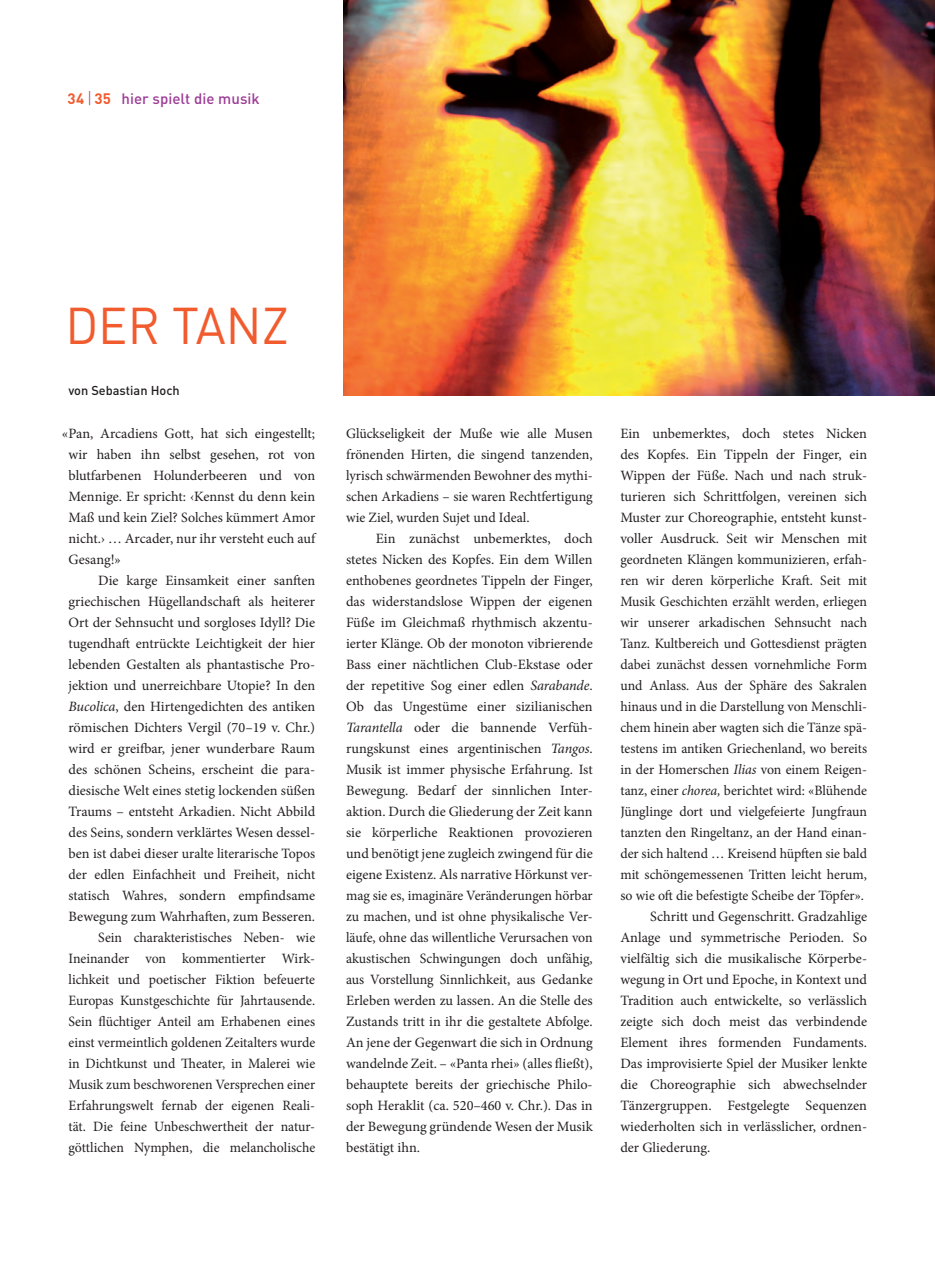
<style>
.page{position:relative;width:935px;height:1261px;background:#fff}
.page>*{position:absolute;margin:0;border:0;box-sizing:border-box;transform-origin:0 0}
.t1{font:51px "DIN";color:#f15b2e;scale:.96 1}
.t2{font:500 15px "DIN";letter-spacing:.005em;color:#9c3b96}
.t3{font:14.25px/21px "Minion Pro";color:#231f20;text-align:justify}
.t4{font:500 12.75px "DIN";color:#231f20}
.s1{font-weight:700;color:#f15b2e}
.s2{font-weight:300;font-size:16.5px}
.s3{font-style:italic}
</style>
<div class="page">
<img style="left:344px;top:0;width:591px;height:396px">
<p class="t2" style="left:67px;top:89px;width:194px"><span class="s1">34</span> <span class="s2">|</span> <span class="s1">35</span> hier spielt die musik</p>
<h1 class="t1" style="left:65px;top:293px;width:234px">DER TANZ</h1>
<p class="t4" style="left:68px;top:382px;width:113px">von Sebastian Hoch</p>
<p class="t3" style="left:69px;top:423px;width:248px;text-indent:-7px">«Pan, Arcadiens Gott, hat sich eingestellt; wir haben ihn selbst gesehen, rot von blutfarbenen Holunderbeeren und von Mennige. Er spricht: ‹Kennst du denn kein Maß und kein Ziel? Solches kümmert Amor nicht.› … Arcader, nur ihr versteht euch auf Gesang!»</p>
<p class="t3" style="left:69px;top:570px;width:248px;text-align:right">Die karge Einsamkeit einer sanften griechischen Hügellandschaft als heiterer Ort der Sehnsucht und sorgloses Idyll? Die tugendhaft entrückte Leichtigkeit der hier lebenden Gestalten als phantastische Pro&shy;jektion und unerreichbare Utopie? In den <span class="s3">Bucolica</span>, den Hirtengedichten des antiken römischen Dichters Vergil (70–19 v. Chr.) wird er greifbar, jener wunderbare Raum des schönen Scheins, erscheint die para&shy;diesische Welt eines stetig lockenden süßen Traums – entsteht Arkadien. Nicht Abbild des Seins, sondern verklärtes Wesen dessel&shy;ben ist dabei dieser uralte literarische Topos der edlen Einfachheit und Freiheit, nicht statisch Wahres, sondern empfindsame Bewegung zum Wahrhaften, zum Besseren.<br>Sein charakteristisches Neben- wie Ineinander von kommentierter Wirk&shy;lichkeit und poetischer Fiktion befeuerte Europas Kunstgeschichte für Jahrtausende.<br>Sein flüchtiger Anteil am Erhabenen eines einst vermeintlich goldenen Zeitalters wurde in Dichtkunst und Theater, in Malerei wie Musik zum beschworenen Versprechen einer Erfahrungswelt fernab der eigenen Reali&shy;tät. Die feine Unbeschwertheit der natur&shy;göttlichen Nymphen, die melancholische</p>
<p class="t3" style="left:346px;top:423px;width:248px">Glückseligkeit der Muße wie alle Musen frönenden Hirten, die singend tanzenden, lyrisch schwärmenden Bewohner des mythi&shy;schen Arkadiens – sie waren Rechtfertigung wie Ziel, wurden Sujet und Ideal.</p>
<p class="t3" style="left:346px;top:528px;width:248px;text-indent:30px">Ein zunächst unbemerktes, doch stetes Nicken des Kopfes. Ein dem Willen enthobenes geordnetes Tippeln der Finger, das widerstandslose Wippen der eigenen Füße im Gleichmaß rhythmisch akzentu&shy;ierter Klänge. Ob der monoton vibrierende Bass einer nächtlichen Club-Ekstase oder der repetitive Sog einer edlen <span class="s3">Sarabande</span>.<br>Ob das Ungestüme einer sizilianischen <span class="s3">Tarantella</span> oder die bannende Verfüh&shy;rungskunst eines argentinischen <span class="s3">Tangos</span>.<br>Musik ist immer physische Erfahrung. Ist Bewegung. Bedarf der sinnlichen Inter&shy;aktion. Durch die Gliederung der Zeit kann sie körperliche Reaktionen provozieren und benötigt jene zugleich zwingend für die eigene Existenz. Als narrative Hörkunst ver&shy;mag sie es, imaginäre Veränderungen hörbar zu machen, und ist ohne physikalische Ver&shy;läufe, ohne das willentliche Verursachen von akustischen Schwingungen doch unfähig, aus Vorstellung Sinnlichkeit, aus Gedanke Erleben werden zu lassen. An die Stelle des Zustands tritt in ihr die gestaltete Abfolge.<br>An jene der Gegenwart die sich in Ordnung wandelnde Zeit. – «Panta rhei» (alles fließt), behauptete bereits der griechische Philo&shy;soph Heraklit (ca. 520–460 v. Chr.). Das in der Bewegung gründende Wesen der Musik bestätigt ihn.</p>
<p class="t3" style="left:620px;top:423px;width:248px">Ein unbemerktes, doch stetes Nicken</p>
<p class="t3" style="left:620px;top:444px;width:248px">des Kopfes. Ein Tippeln der Finger, ein</p>
<p class="t3" style="left:620px;top:465px;width:247px">Wippen der Füße. Nach und nach struk-</p>
<p class="t3" style="left:620px;top:486px;width:248px">turieren sich Schrittfolgen, vereinen sich</p>
<p class="t3" style="left:620px;top:507px;width:248px">Muster zur Choreographie, entsteht kunst-</p>
<p class="t3" style="left:620px;top:528px;width:248px">voller Ausdruck. Seit wir Menschen mit</p>
<p class="t3" style="left:620px;top:549px;width:248px">geordneten Klängen kommunizieren, erfah-</p>
<p class="t3" style="left:620px;top:570px;width:248px">ren wir deren körperliche Kraft. Seit mit</p>
<p class="t3" style="left:620px;top:591px;width:248px">Musik Geschichten erzählt werden, erliegen</p>
<p class="t3" style="left:620px;top:612px;width:248px">wir unserer arkadischen Sehnsucht nach</p>
<p class="t3" style="left:620px;top:633px;width:248px">Tanz. Kultbereich und Gottesdienst prägten</p>
<p class="t3" style="left:620px;top:654px;width:248px">dabei zunächst dessen vornehmliche Form</p>
<p class="t3" style="left:620px;top:675px;width:248px">und Anlass. Aus der Sphäre des Sakralen</p>
<p class="t3" style="left:620px;top:696px;width:248px">hinaus und in die Darstellung von Menschli-</p>
<p class="t3" style="left:620px;top:717px;width:248px">chem hinein aber wagten sich die Tänze spä-</p>
<p class="t3" style="left:620px;top:738px;width:248px">testens im antiken Griechenland, wo bereits</p>
<p class="t3" style="left:620px;top:759px;width:248px">in der Homerschen <span class="s3">Ilias</span> von einem Reigen-</p>
<p class="t3" style="left:620px;top:780px;width:248px">tanz, einer <span class="s3">chorea,</span> berichtet wird: «Blühende</p>
<p class="t3" style="left:620px;top:801px;width:248px">Jünglinge dort und vielgefeierte Jungfraun</p>
<p class="t3" style="left:620px;top:822px;width:248px">tanzten den Ringeltanz, an der Hand einan-</p>
<p class="t3" style="left:620px;top:843px;width:248px">der sich haltend … Kreisend hüpften sie bald</p>
<p class="t3" style="left:620px;top:864px;width:248px">mit schöngemessenen Tritten leicht herum,</p>
<p class="t3" style="left:620px;top:885px;width:245px">so wie oft die befestigte Scheibe der Töpfer».</p>
<p class="t3" style="left:650px;top:906px;width:218px">Schritt und Gegenschritt. Gradzahlige</p>
<p class="t3" style="left:620px;top:927px;width:248px">Anlage und symmetrische Perioden. So</p>
<p class="t3" style="left:620px;top:948px;width:248px">vielfältig sich die musikalische Körperbe-</p>
<p class="t3" style="left:620px;top:969px;width:248px">wegung in Ort und Epoche, in Kontext und</p>
<p class="t3" style="left:620px;top:990px;width:248px">Tradition auch entwickelte, so verlässlich</p>
<p class="t3" style="left:620px;top:1011px;width:248px">zeigte sich doch meist das verbindende</p>
<p class="t3" style="left:620px;top:1032px;width:248px">Element ihres formenden Fundaments.</p>
<p class="t3" style="left:620px;top:1053px;width:248px">Das improvisierte Spiel der Musiker lenkte</p>
<p class="t3" style="left:620px;top:1074px;width:248px">die Choreographie sich abwechselnder</p>
<p class="t3" style="left:620px;top:1095px;width:248px">Tänzergruppen. Festgelegte Sequenzen</p>
<p class="t3" style="left:620px;top:1116px;width:248px">wiederholten sich in verlässlicher, ordnen-</p>
<p class="t3" style="left:620px;top:1137px;width:92px">der Gliederung.</p>
</div>
